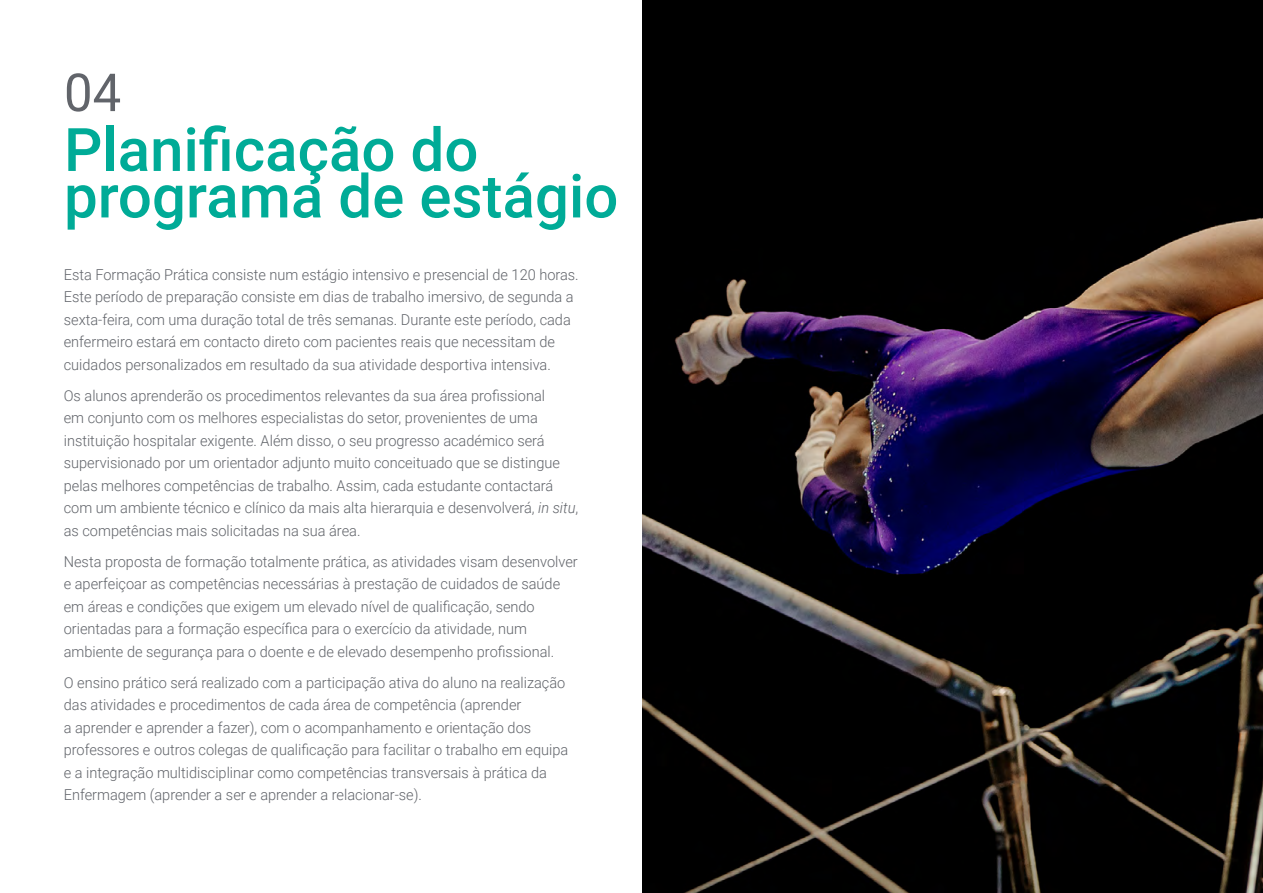
<style>
.page{position:relative;width:1263px;height:893px;background:#fff}
.page>*{position:absolute;margin:0;border:0;box-sizing:border-box;transform-origin:0 0}
.t1{font:500 60px/46.5px "Roboto";color:#00ab97}
.t2{font:52.5px "Roboto";color:#61646a}
.t3{font:300 15px/22.5px "Roboto";color:#61646a}
.s1{font-style:italic}
</style>
<div class="page">
<img style="left:642px;top:0;width:621px;height:893px">
<h2 class="t2" style="left:64px;top:56px;width:59px">04</h2>
<h1 class="t1" style="left:64px;top:124px;width:556px">Planificação do programa de estágio</h1>
<p class="t3" style="left:64px;top:262px;width:516px">Esta Formação Prática consiste num estágio intensivo e presencial de 120 horas.<br>Este período de preparação consiste em dias de trabalho imersivo, de segunda a sexta-feira, com uma duração total de três semanas. Durante este período, cada enfermeiro estará em contacto direto com pacientes reais que necessitam de cuidados personalizados em resultado da sua atividade desportiva intensiva.</p>
<p class="t3" style="left:64px;top:383px;width:516px">Os alunos aprenderão os procedimentos relevantes da sua área profissional<br>em conjunto com os melhores especialistas do setor, provenientes de uma instituição hospitalar exigente. Além disso, o seu progresso académico será supervisionado por um orientador adjunto muito conceituado que se distingue pelas melhores competências de trabalho. Assim, cada estudante contactará com um ambiente técnico e clínico da mais alta hierarquia e desenvolverá, <span class="s1">in situ</span>, as competências mais solicitadas na sua área.</p>
<p class="t3" style="left:64px;top:549px;width:516px">Nesta proposta de formação totalmente prática, as atividades visam desenvolver e aperfeiçoar as competências necessárias à prestação de cuidados de saúde em áreas e condições que exigem um elevado nível de qualificação, sendo orientadas para a formação específica para o exercício da atividade, num ambiente de segurança para o doente e de elevado desempenho profissional.</p>
<p class="t3" style="left:64px;top:670px;width:506px">O ensino prático será realizado com a participação ativa do aluno na realização das atividades e procedimentos de cada área de competência (aprender<br>a aprender e aprender a fazer), com o acompanhamento e orientação dos professores e outros colegas de qualificação para facilitar o trabalho em equipa e a integração multidisciplinar como competências transversais à prática da Enfermagem (aprender a ser e aprender a relacionar-se).</p>
</div>
